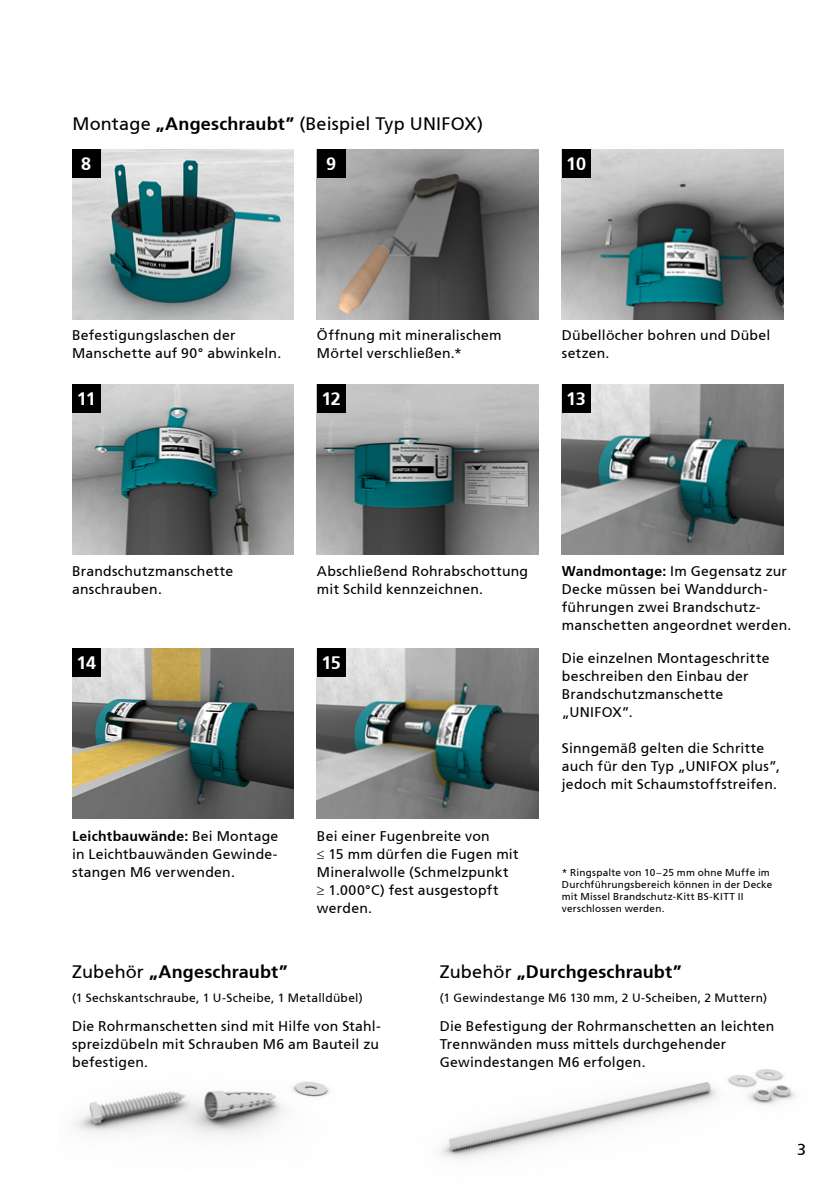
<style>
.page{position:relative;width:840px;height:1191px;background:#fff}
.page>*{position:absolute;margin:0;border:0;box-sizing:border-box;transform-origin:0 0}
.t1{font:700 18px "Frutiger";letter-spacing:.01em;color:#000}
.t2{font:18px "Frutiger";letter-spacing:.01em;color:#000}
.t3{font:700 18px "Frutiger";letter-spacing:-.025em;color:#fff}
.t4{font:16px "Frutiger";color:#000}
.t5{font:14px/18px "Frutiger";letter-spacing:.015em;color:#000}
.t6{font:12px "Frutiger";letter-spacing:.025em;color:#000}
.t7{font:10px/12px "Frutiger";letter-spacing:.025em;color:#000}
.s1{font-weight:700}
.s2{font-weight:400}
</style>
<div class="page">
<img style="left:440px;top:1069px;width:356px;height:90px">
<img style="left:74px;top:1081px;width:256px;height:55px">
<img style="left:72px;top:150px;width:221px;height:170px">
<img style="left:561px;top:384px;width:221px;height:170px">
<img style="left:317px;top:150px;width:221px;height:170px">
<img style="left:561px;top:150px;width:221px;height:170px">
<div style="left:72px;top:150px;width:28px;height:28px;background:#000"></div>
<img style="left:317px;top:384px;width:221px;height:170px">
<div style="left:317px;top:384px;width:28px;height:28px;background:#000"></div>
<img style="left:72px;top:649px;width:221px;height:170px">
<div style="left:72px;top:649px;width:28px;height:28px;background:#000"></div>
<div style="left:317px;top:150px;width:28px;height:28px;background:#000"></div>
<div style="left:561px;top:150px;width:29px;height:28px;background:#000"></div>
<div style="left:561px;top:384px;width:29px;height:28px;background:#000"></div>
<img style="left:317px;top:649px;width:221px;height:170px">
<div style="left:317px;top:649px;width:28px;height:28px;background:#000"></div>
<img style="left:72px;top:384px;width:221px;height:170px">
<div style="left:72px;top:384px;width:28px;height:28px;background:#000"></div>
<p class="t2" style="left:72px;top:113px;width:412px">Montage <span class="s1">„Angeschraubt”</span> (Beispiel Typ UNIFOX)</p>
<p class="t3" style="left:81px;top:153px;width:12px">8</p>
<p class="t3" style="left:326px;top:153px;width:12px">9</p>
<p class="t3" style="left:565px;top:153px;width:21px">10</p>
<p class="t5" style="left:72px;top:326px;width:210px">Befestigungslaschen der<br>Manschette auf 90° abwinkeln.</p>
<p class="t3" style="left:77px;top:388px;width:21px">11</p>
<p class="t5" style="left:317px;top:326px;width:186px">Öffnung mit mineralischem<br>Mörtel verschließen.*</p>
<p class="t5" style="left:561px;top:326px;width:210px">Dübellöcher bohren und Dübel setzen.</p>
<p class="t3" style="left:321px;top:388px;width:21px">12</p>
<p class="t3" style="left:566px;top:388px;width:21px">13</p>
<p class="t5" style="left:72px;top:562px;width:163px">Brandschutzmanschette anschrauben.</p>
<p class="t5" style="left:317px;top:562px;width:212px">Abschließend Rohrabschottung mit Schild kennzeichnen.</p>
<p class="t5" style="left:561px;top:562px;width:231px"><span class="s1">Wandmontage:</span> Im Gegensatz zur<br>Decke müssen bei Wanddurch&shy;führungen zwei Brandschutz&shy;manschetten angeordnet werden.</p>
<p class="t3" style="left:76px;top:652px;width:21px">14</p>
<p class="t3" style="left:321px;top:652px;width:21px">15</p>
<p class="t5" style="left:561px;top:649px;width:209px">Die einzelnen Montageschritte beschreiben den Einbau der<br>Brandschutzmanschette „UNIFOX”.</p>
<p class="t5" style="left:561px;top:739px;width:219px">Sinngemäß gelten die Schritte auch für den Typ „UNIFOX plus”, jedoch mit Schaumstoffstreifen.</p>
<p class="t5" style="left:72px;top:826px;width:208px"><span class="s1">Leichtbauwände:</span> Bei Montage in Leichtbauwänden Gewinde&shy;stangen M6 verwenden.</p>
<p class="t5" style="left:317px;top:826px;width:203px">Bei einer Fugenbreite von<br>≤ 15 mm dürfen die Fugen mit<br>Mineralwolle (Schmelzpunkt ≥ 1.000°C) fest ausgestopft werden.</p>
<p class="t7" style="left:561px;top:867px;width:212px">* Ringspalte von 10–25 mm ohne Muffe im Durchführungsbereich können in der Decke mit Missel Brandschutz-Kitt BS-KITT II verschlossen werden.</p>
<p class="t1" style="left:72px;top:961px;width:217px"><span class="s2">Zubehör</span> „Angeschraubt”</p>
<p class="t6" style="left:72px;top:990px;width:292px">(1 Sechskantschraube, 1 U-Scheibe, 1 Metalldübel)</p>
<p class="t5" style="left:72px;top:1017px;width:310px">Die Rohrmanschetten sind mit Hilfe von Stahl&shy;spreizdübeln mit Schrauben M6 am Bauteil zu befestigen.</p>
<p class="t1" style="left:439px;top:961px;width:243px"><span class="s2">Zubehör</span> „Durchgeschraubt”</p>
<p class="t6" style="left:439px;top:990px;width:328px">(1 Gewindestange M6 130 mm, 2 U-Scheiben, 2 Muttern)</p>
<p class="t5" style="left:439px;top:1017px;width:336px">Die Befestigung der Rohrmanschetten an leichten<br>Trennwänden muss mittels durchgehender<br>Gewindestangen M6 erfolgen.</p>
<p class="t4" style="left:796px;top:1140px;width:10px">3</p>
</div>
